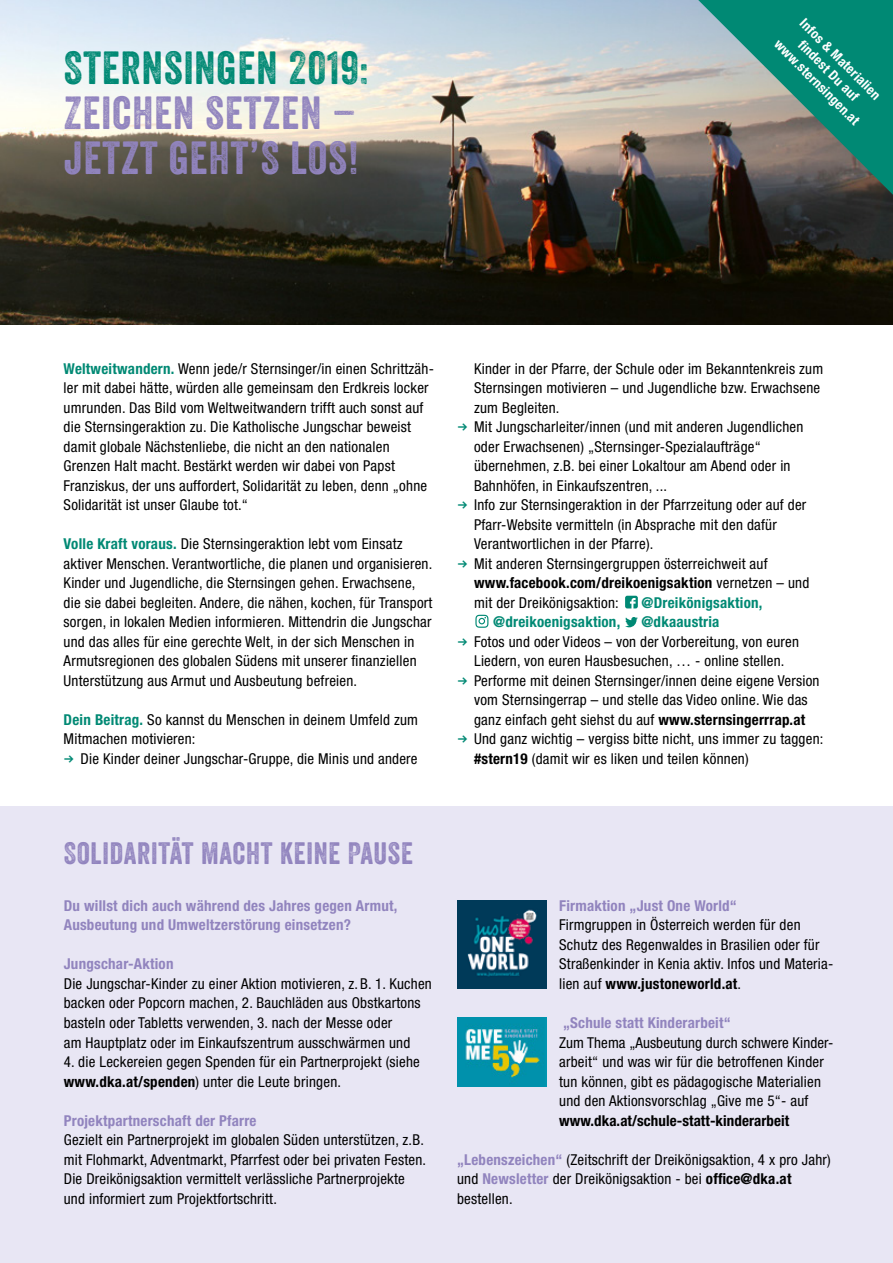
<style>
.page{position:relative;width:893px;height:1263px;background:#fff}
.page>*{position:absolute;margin:0;border:0;box-sizing:border-box;transform-origin:0 0}
.t1{font:45px/45px "Veneer Two";letter-spacing:.025em;color:#9184be}
.t2{font:45px "Veneer Two";letter-spacing:.025em;color:#008974}
.t3{font:30px "Veneer Two";letter-spacing:.025em;color:#9184be}
.t4{font:condensed 15px/19.5px "Helvetica Neue LT Std";letter-spacing:.015em;color:#000}
.t5{font:700 condensed 15px/19.5px "Helvetica Neue LT Std";letter-spacing:.015em;color:#9184be}
.t6{font:700 condensed 15px "Helvetica Neue LT Std";letter-spacing:.01em;color:#000}
.t7{font:700 condensed 15px "Helvetica Neue LT Std";letter-spacing:.015em;color:#008974}
.t8{font:700 condensed 13.5px "Helvetica Neue LT Std";color:#fff}
.s1{font-weight:700;color:#008974}
.s2{font-family:"Klavika Arrows";font-weight:500;font-stretch:normal;color:#008974}
.s3{font-weight:400}
.s4{font-weight:700}
.s5{font-weight:700;color:#9184be}
</style>
<div class="page">
<div style="left:0;top:807px;width:893px;height:456px;background:#e8e6f4"></div>
<img style="left:0;top:0;width:893px;height:324px">
<svg style="left:625px;top:596px;width:13px;height:12px"></svg>
<svg style="left:475px;top:615px;width:13px;height:13px"></svg>
<svg style="left:625px;top:617px;width:13px;height:10px"></svg>
<svg style="left:698px;top:0;width:195px;height:195px;background:#468578"></svg>
<img style="left:457px;top:901px;width:89px;height:87px">
<img style="left:457px;top:1017px;width:89px;height:69px">
<h1 class="t2" style="left:64px;top:41px;width:306px">STERNSINGEN 2019:</h1>
<h1 class="t1" style="left:64px;top:90px;width:297px">ZEICHEN SETZEN –<br>JETZT GEHT’S LOS!</h1>
<p class="t8" style="left:808px;top:15px;width:109px;rotate:45deg">Infos &amp; Materialien</p>
<p class="t8" style="left:806px;top:37px;width:81px;rotate:45deg">findest Du auf</p>
<p class="t8" style="left:782px;top:36px;width:115px;rotate:45deg">www.sternsingen.at</p>
<p class="t4" style="left:64px;top:359px;width:372px"><span class="s1">Weltweitwandern.</span> Wenn jede/r Sternsinger/in einen Schrittzäh&shy;ler mit dabei hätte, würden alle gemeinsam den Erdkreis locker umrunden. Das Bild vom Weltweitwandern trifft auch sonst auf die Sternsingeraktion zu. Die Katholische Jungschar beweist damit globale Nächstenliebe, die nicht an den nationalen Grenzen Halt macht. Bestärkt werden wir dabei von Papst Franziskus, der uns auffordert, Solidarität zu leben, denn „ohne Solidarität ist unser Glaube tot.“</p>
<p class="t4" style="left:64px;top:534px;width:370px"><span class="s1">Volle Kraft voraus.</span> Die Sternsingeraktion lebt vom Einsatz aktiver Menschen. Verantwortliche, die planen und organisieren.<br>Kinder und Jugendliche, die Sternsingen gehen. Erwachsene, die sie dabei begleiten. Andere, die nähen, kochen, für Transport sorgen, in lokalen Medien informieren. Mittendrin die Jungschar und das alles für eine gerechte Welt, in der sich Menschen in Armutsregionen des globalen Südens mit unserer finanziellen Unterstützung aus Armut und Ausbeutung befreien.</p>
<p class="t4" style="left:64px;top:710px;width:356px"><span class="s1">Dein Beitrag.</span> So kannst du Menschen in deinem Umfeld zum<br>Mitmachen motivieren:<br><span class="s2">b</span> Die Kinder deiner Jungschar-Gruppe, die Minis und andere</p>
<p class="t4" style="left:474px;top:359px;width:351px">Kinder in der Pfarre, der Schule oder im Bekanntenkreis zum</p>
<p class="t4" style="left:474px;top:378px;width:348px">Sternsingen motivieren – und Jugendliche bzw. Erwachsene</p>
<p class="t4" style="left:474px;top:398px;width:87px">zum Begleiten.</p>
<p class="t4" style="left:457px;top:417px;width:348px"><span class="s2">b</span> Mit Jungscharleiter/innen (und mit anderen Jugendlichen</p>
<p class="t4" style="left:474px;top:437px;width:288px">oder Erwachsenen) „Sternsinger-Spezialaufträge“</p>
<p class="t4" style="left:474px;top:456px;width:318px">übernehmen, z.B. bei einer Lokaltour am Abend oder in</p>
<p class="t4" style="left:474px;top:476px;width:195px">Bahnhöfen, in Einkaufszentren, ...</p>
<p class="t4" style="left:457px;top:495px;width:351px"><span class="s2">b</span> Info zur Sternsingeraktion in der Pfarrzeitung oder auf der</p>
<p class="t4" style="left:474px;top:515px;width:304px">Pfarr-Website vermitteln (in Absprache mit den dafür</p>
<p class="t4" style="left:474px;top:534px;width:181px">Verantwortlichen in der Pfarre).</p>
<p class="t4" style="left:457px;top:554px;width:312px"><span class="s2">b</span> Mit anderen Sternsingergruppen österreichweit auf</p>
<p class="t6" style="left:474px;top:574px;width:337px">www.facebook.com/dreikoenigsaktion <span class="s3">vernetzen – und</span></p>
<p class="t4" style="left:474px;top:593px;width:146px">mit der Dreikönigsaktion:</p>
<p class="t7" style="left:641px;top:593px;width:122px">@Dreikönigsaktion,</p>
<p class="t7" style="left:493px;top:613px;width:129px">@dreikoenigsaktion,</p>
<p class="t7" style="left:641px;top:613px;width:80px">@dkaaustria</p>
<p class="t4" style="left:457px;top:632px;width:343px"><span class="s2">b</span> Fotos und oder Videos – von der Vorbereitung, von euren</p>
<p class="t4" style="left:474px;top:651px;width:312px">Liedern, von euren Hausbesuchen, … - online stellen.</p>
<p class="t4" style="left:457px;top:671px;width:364px"><span class="s2">b</span> Performe mit deinen Sternsinger/innen deine eigene Version</p>
<p class="t4" style="left:474px;top:690px;width:335px">vom Sternsingerrap – und stelle das Video online. Wie das</p>
<p class="t4" style="left:474px;top:710px;width:333px">ganz einfach geht siehst du auf <span class="s4">www.sternsingerrrap.at</span></p>
<p class="t4" style="left:457px;top:729px;width:368px"><span class="s2">b</span> Und ganz wichtig – vergiss bitte nicht, uns immer zu taggen:</p>
<p class="t4" style="left:474px;top:749px;width:276px"><span class="s4">#stern19</span> (damit wir es liken und teilen können)</p>
<h2 class="t3" style="left:64px;top:834px;width:350px">SOLIDARITÄT MACHT KEINE PAUSE</h2>
<p class="t5" style="left:64px;top:896px;width:335px">Du willst dich auch während des Jahres gegen Armut,<br>Ausbeutung und Umweltzerstörung einsetzen?</p>
<p class="t5" style="left:64px;top:954px;width:111px">Jungschar-Aktion</p>
<p class="t4" style="left:64px;top:974px;width:370px">Die Jungschar-Kinder zu einer Aktion motivieren, z.B. 1. Kuchen backen oder Popcorn machen, 2. Bauchläden aus Obstkartons basteln oder Tabletts verwenden, 3. nach der Messe oder<br>am Hauptplatz oder im Einkaufszentrum ausschwärmen und</p>
<p class="t4" style="left:64px;top:1052px;width:358px">4. die Leckereien gegen Spenden für ein Partnerprojekt (siehe <span class="s4">www.dka.at/spenden</span>) unter die Leute bringen.</p>
<p class="t5" style="left:64px;top:1110px;width:194px">Projektpartnerschaft der Pfarre</p>
<p class="t4" style="left:64px;top:1130px;width:364px">Gezielt ein Partnerprojekt im globalen Süden unterstützen, z.B. mit Flohmarkt, Adventmarkt, Pfarrfest oder bei privaten Festen.<br>Die Dreikönigsaktion vermittelt verlässliche Partnerprojekte und informiert zum Projektfortschritt.</p>
<p class="t5" style="left:559px;top:896px;width:179px">Firmaktion „Just One World“</p>
<p class="t4" style="left:559px;top:915px;width:276px">Firmgruppen in Österreich werden für den Schutz des Regenwaldes in Brasilien oder für Straßenkinder in Kenia aktiv. Infos und Materia&shy;lien auf <span class="s4">www.justoneworld.at</span>.</p>
<p class="t5" style="left:563px;top:1013px;width:169px">„Schule statt Kinderarbeit“</p>
<p class="t4" style="left:559px;top:1032px;width:276px">Zum Thema „Ausbeutung durch schwere Kinder&shy;arbeit“ und was wir für die betroffenen Kinder tun können, gibt es pädagogische Materialien und den Aktionsvorschlag „Give me 5“- auf</p>
<p class="t6" style="left:559px;top:1111px;width:231px">www.dka.at/schule-statt-kinderarbeit</p>
<p class="t4" style="left:457px;top:1149px;width:375px"><span class="s5">„Lebenszeichen“</span> (Zeitschrift der Dreikönigsaktion, 4 x pro Jahr) und <span class="s5">Newsletter</span> der Dreikönigsaktion - bei <span class="s4">office@dka.at </span>bestellen.</p>
</div>
